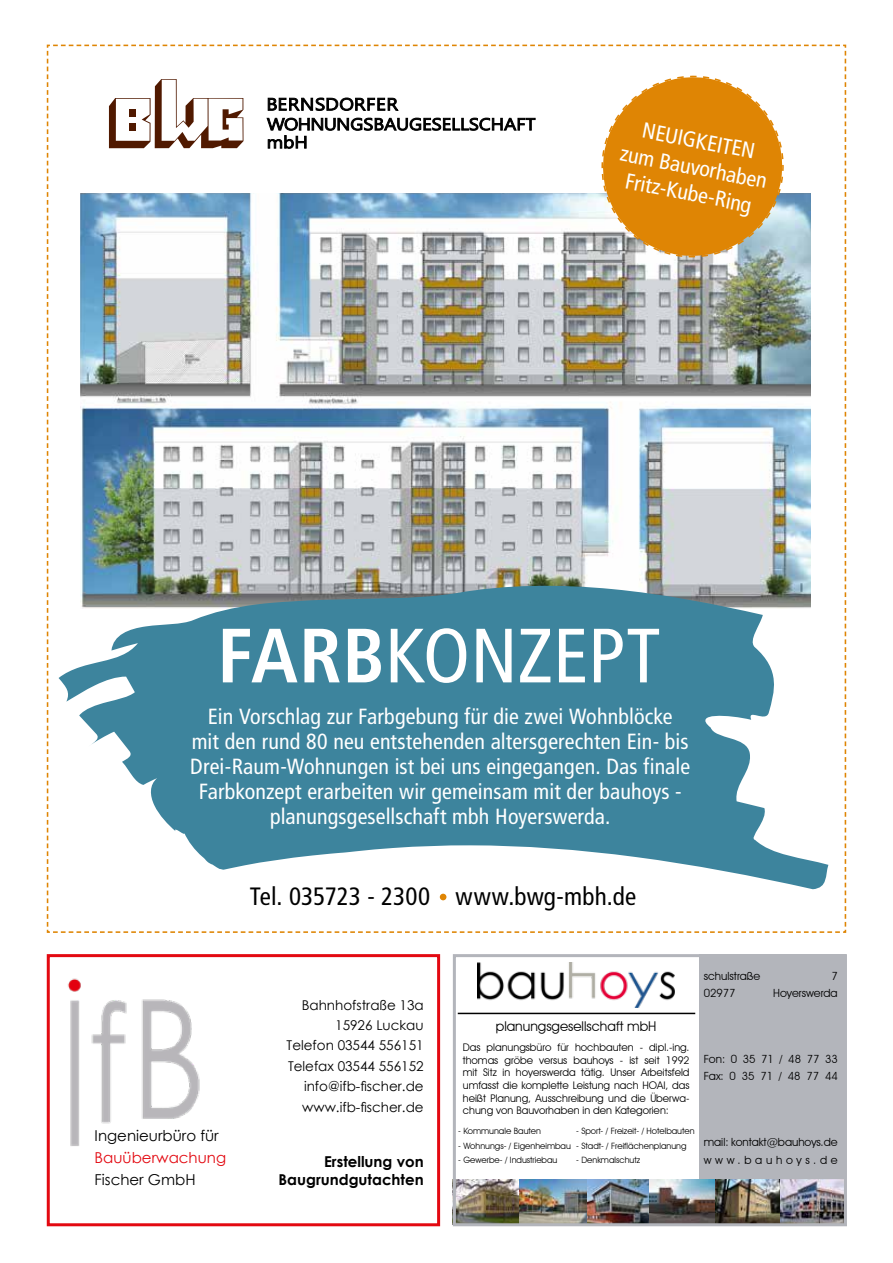
<style>
.page{position:relative;width:893px;height:1263px;background:#fff}
.page>*{position:absolute;margin:0;border:0;box-sizing:border-box;transform-origin:0 0}
.t1{font:condensed 76.8px "Frutiger LT";color:#fff}
.t2{font:condensed 25.05px "Frutiger LT";color:#000}
.t3{font:condensed 21.9px/25px "Frutiger LT";letter-spacing:.005em;color:#fff;text-align:center}
.t4{font:700 15px/18px "Century Gothic";color:#000;text-align:right}
.t5{font:15px "Century Gothic";color:#000}
.t6{font:15px "Century Gothic";color:#e30911}
.t7{font:13.5px/20.4px "Century Gothic";color:#000;text-align:right}
.t8{font:13.5px "Avant Garde IT Cby BT";color:#000}
.t9{font:11.25px/17.7px "Avant Garde IT Cby BT";color:#000}
.t10{font:10.5px/12.6px "Avant Garde IT Cby BT";color:#000;text-align:justify}
.t11{font:8.7px "Avant Garde IT Cby BT";color:#000}
.s1{font-weight:700}
</style>
<div class="page">
<img style="left:47px;top:45px;width:799px;height:888px">
<div style="left:699px;top:954px;width:147px;height:227px;background:#b3b5bb"></div>
<img style="left:587px;top:1179px;width:128px;height:43px">
<img style="left:715px;top:1179px;width:65px;height:43px">
<img style="left:780px;top:1179px;width:62px;height:43px">
<img style="left:457px;top:1179px;width:130px;height:43px">
<hr style="left:458px;top:1013px;width:237px;height:1px;background:#000">
<div style="left:453px;top:954px;width:393px;height:272px;border:3px solid #b3b5bb"></div>
<img style="left:478px;top:963px;width:197px;height:44px">
<img style="left:68px;top:978px;width:132px;height:168px">
<div style="left:47px;top:954px;width:393px;height:272px;border:3px solid #e30911"></div>
<p class="t3" style="left:628px;top:113px;width:151px;line-height:26.7px;rotate:11deg">NEUIGKEITEN zum Bauvorhaben<br>Fritz-Kube-Ring</p>
<h1 class="t1" style="left:217px;top:611px;width:445px"><span class="s1">FARB</span>KONZEPT</h1>
<p class="t3" style="left:190px;top:703px;width:501px">Ein Vorschlag zur Farbgebung für die zwei Wohnblöcke<br>mit den rund 80 neu entstehenden altersgerechten Ein- bis Drei-Raum-Wohnungen ist bei uns eingegangen. Das finale Farbkonzept erarbeiten wir gemeinsam mit der bauhoys - planungsgesellschaft mbh Hoyerswerda.</p>
<p class="t5" style="left:95px;top:1125px;width:126px">Ingenieurbüro für</p>
<p class="t6" style="left:95px;top:1147px;width:133px">Bauüberwachung</p>
<p class="t5" style="left:95px;top:1169px;width:102px">Fischer GmbH</p>
<p class="t2" style="left:250px;top:882px;width:388px">Tel. 035723 - 2300 www.bwg-mbh.de</p>
<p class="t7" style="left:287px;top:994px;width:139px">Bahnhofstraße 13a<br>15926 Luckau<br>Telefon 03544 556151<br>Telefax 03544 556152 info@ifb-fischer.de www.ifb-fischer.de</p>
<p class="t4" style="left:278px;top:1152px;width:147px">Erstellung von<br>Baugrundgutachten</p>
<p class="t8" style="left:496px;top:1018px;width:162px">planungsgesellschaft mbH</p>
<p class="t10" style="left:463px;top:1041px;width:228px">Das planungsbüro für hochbauten - dipl.-ing. thomas gröbe versus bauhoys - ist seit 1992 mit Sitz in hoyerswerda tätig. Unser Arbeitsfeld umfasst die komplette Leistung nach HOAI, das heißt Planung, Ausschreibung und die Überwa&shy;chung von Bauvorhaben in den Kategorien:</p>
<p class="t11" style="left:458px;top:1125px;width:84px">- Kommunale Bauten</p>
<p class="t11" style="left:458px;top:1140px;width:114px">- Wohnungs- / Eigenheimbau</p>
<p class="t11" style="left:458px;top:1155px;width:101px">- Gewerbe- / Industriebau</p>
<p class="t11" style="left:576px;top:1125px;width:120px">- Sport- / Freizeit- / Hotelbauten</p>
<p class="t11" style="left:576px;top:1140px;width:112px">- Stadt- / Freiflächenplanung</p>
<p class="t11" style="left:576px;top:1155px;width:66px">- Denkmalschutz</p>
<p class="t9" style="left:704px;top:967px;width:58px">schulstraße</p>
<p class="t9" style="left:831px;top:967px;width:8px">7</p>
<p class="t9" style="left:704px;top:984px;width:33px">02977</p>
<p class="t9" style="left:773px;top:984px;width:66px">Hoyerswerda</p>
<p class="t9" style="left:704px;top:1050px;width:135px">Fon: 0 35 71 / 48 77 33<br>Fax: 0 35 71 / 48 77 44</p>
<p class="t9" style="left:704px;top:1133px;width:135px">mail: kontakt@bauhoys.de www.bauhoys.de</p>
</div>
